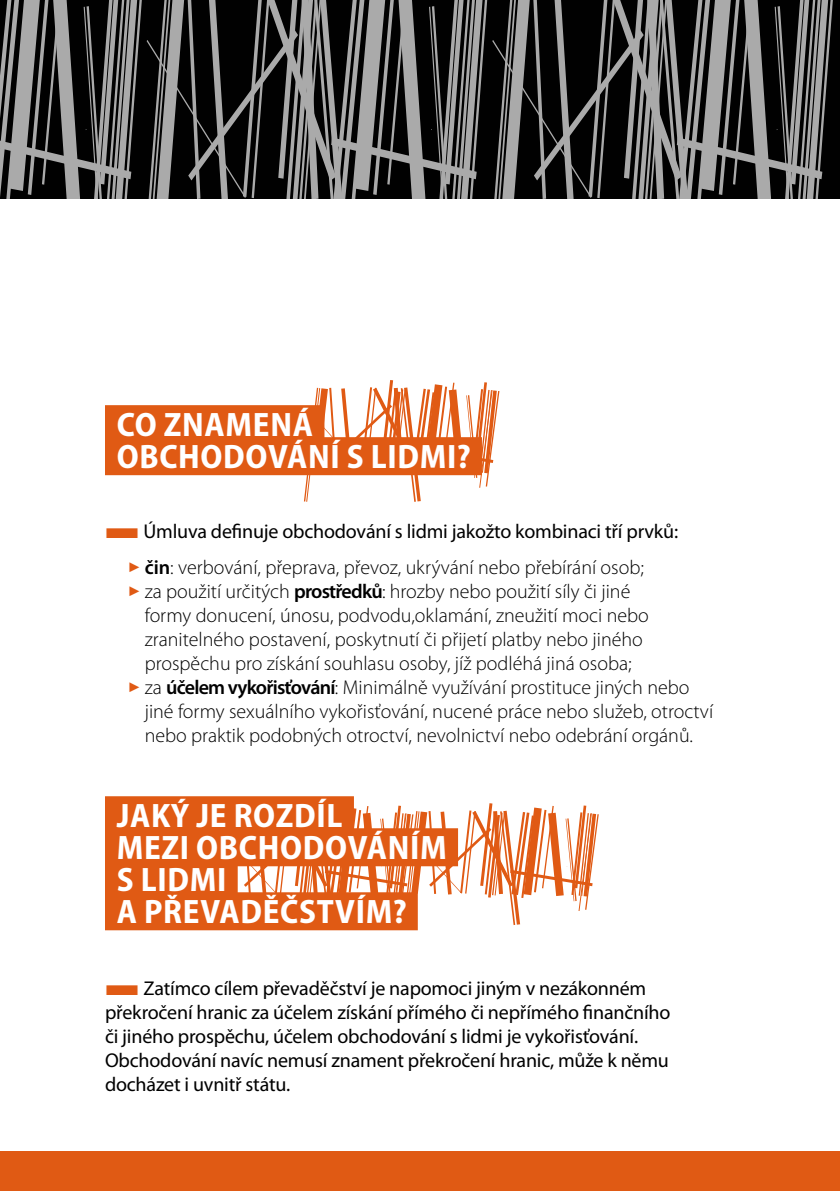
<style>
.page{position:relative;width:840px;height:1191px;background:#fff}
.page>*{position:absolute;margin:0;border:0;box-sizing:border-box;transform-origin:0 0}
.t1{font:700 semi-condensed 34px/32px "Myriad Pro";letter-spacing:.02em;color:#fff}
.t2{font:300 20px/24px "Myriad Pro";color:#000}
.t3{font:20px/24px "Myriad Pro";letter-spacing:-.01em;color:#000}
.s1{color:#e05a14}
.s2{font-weight:600}
</style>
<div class="page">
<svg style="left:304px;top:380px;width:195px;height:122px"></svg>
<svg style="left:237px;top:803px;width:361px;height:122px"></svg>
<div style="left:105px;top:405px;width:219px;height:38px;background:#e05a14"></div>
<div style="left:105px;top:437px;width:376px;height:38px;background:#e05a14"></div>
<div style="left:105px;top:796px;width:249px;height:38px;background:#e05a14"></div>
<div style="left:105px;top:828px;width:353px;height:38px;background:#e05a14"></div>
<div style="left:105px;top:860px;width:132px;height:38px;background:#e05a14"></div>
<div style="left:105px;top:892px;width:312px;height:38px;background:#e05a14"></div>
<div style="left:0;top:1151px;width:839px;height:40px;background:#e05a14"></div>
<svg style="left:0;top:0;width:832px;height:199px;background:#474747"></svg>
<h1 class="t1" style="left:117px;top:408px;width:355px">CO ZNAMENÁ<br>OBCHODOVÁNÍ S LIDMI?</h1>
<p class="t3" style="left:105px;top:519px;width:574px"><span class="s1">■</span>Úmluva definuje obchodování s lidmi jakožto kombinaci tří prvků:</p>
<p class="t2" style="left:128px;top:554px;width:517px"><span class="s1">✓</span> <span class="s2">čin</span>: verbování, přeprava, převoz, ukrývání nebo přebírání osob;</p>
<p class="t2" style="left:145px;top:578px;width:505px;text-indent:-17px"><span class="s1">✓</span> za použití určitých <span class="s2">prostředků</span>: hrozby nebo použití síly či jiné formy donucení, únosu, podvodu,oklamání, zneužití moci nebo zranitelného postavení, poskytnutí či přijetí platby nebo jiného prospěchu pro získání souhlasu osoby, jíž podléhá jiná osoba;</p>
<p class="t2" style="left:145px;top:674px;width:569px;text-indent:-17px"><span class="s1">✓</span> za <span class="s2">účelem vykořisťování</span>: Minimálně využívání prostituce jiných nebo jiné formy sexuálního vykořisťování, nucené práce nebo služeb, otroctví nebo praktik podobných otroctví, nevolnictví nebo odebrání orgánů.</p>
<h1 class="t1" style="left:117px;top:799px;width:331px">JAKÝ JE ROZDÍL<br>MEZI OBCHODOVÁNÍM<br>S LIDMI<br>A PŘEVADĚČSTVÍM?</h1>
<p class="t3" style="left:105px;top:976px;width:566px"><span class="s1">■</span>Zatímco cílem převaděčství je napomoci jiným v nezákonném překročení hranic za účelem získání přímého či nepřímého finančního či jiného prospěchu, účelem obchodování s lidmi je vykořisťování.<br>Obchodování navíc nemusí znament překročení hranic, může k němu docházet i uvnitř státu.</p>
</div>
